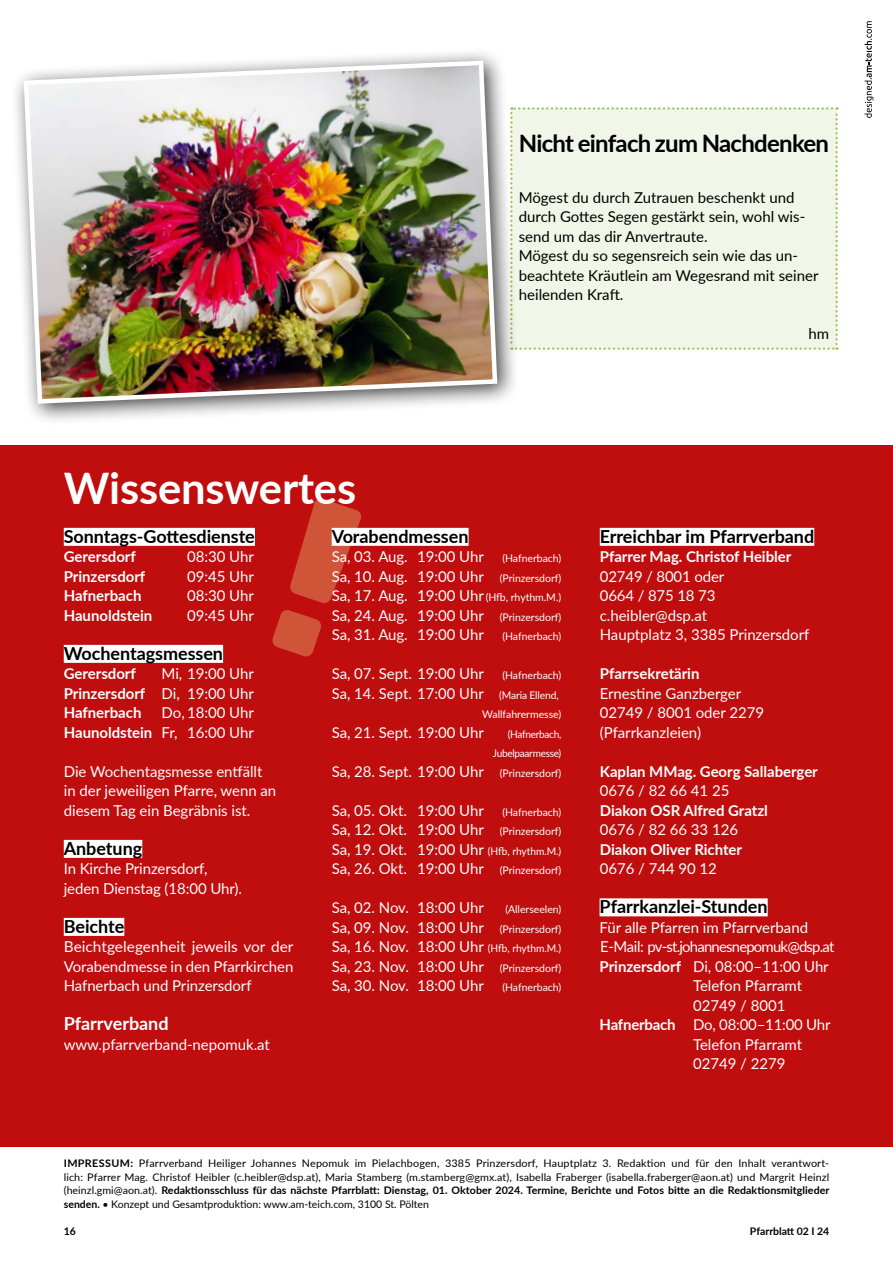
<style>
.page{position:relative;width:893px;height:1263px;background:#fff}
.page>*{position:absolute;margin:0;border:0;box-sizing:border-box;transform-origin:0 0}
.t1{font:700 43.5px "Lato";letter-spacing:-.005em;color:#fff}
.t2{font:700 24px "Lato";letter-spacing:-.03em;color:#000}
.t3{font:700 18px "Lato";letter-spacing:-.005em;color:#000}
.t4{font:700 18px "Lato";letter-spacing:-.005em;color:#fff}
.t5{font:15px/19.5px "Lato";letter-spacing:-.005em;color:#fff;text-align:justify}
.t6{font:15px/19.5px "Lato";color:#000}
.t7{font:700 15px "Lato";letter-spacing:-.005em;color:#fff}
.t8{font:15px "Lato";letter-spacing:-.055em;color:#fff}
.t9{font:10.5px/13.5px "Lato";color:#000;text-align:justify}
.t10{font:10.5px "Lato";letter-spacing:-.005em;color:#fff}
.t11{font:10.5px/19.5px "Lato";letter-spacing:-.025em;color:#fff;text-align:right;scale:.96 1}
.t12{font:700 10.5px "Lato";letter-spacing:-.005em;color:#000}
.s1{font-size:10.5px}
.s2{font-weight:700}
</style>
<div class="page">
<svg style="left:864px;top:21px;width:9px;height:97px"></svg>
<div style="left:0;top:445px;width:893px;height:702px;background:#c00d0e"></div>
<svg style="left:272px;top:498px;width:89px;height:159px"></svg>
<div style="left:64px;top:528px;width:191px;height:18px;background:#fff"></div>
<div style="left:64px;top:645px;width:159px;height:18px;background:#fff"></div>
<div style="left:64px;top:840px;width:78px;height:18px;background:#fff"></div>
<div style="left:64px;top:918px;width:60px;height:18px;background:#fff"></div>
<div style="left:332px;top:528px;width:137px;height:18px;background:#fff"></div>
<div style="left:600px;top:528px;width:214px;height:18px;background:#fff"></div>
<div style="left:600px;top:898px;width:168px;height:18px;background:#fff"></div>
<div style="left:520px;top:107px;width:318px;height:243px;background:#f1f6e8"></div>
<div style="left:11px;top:48px;width:509px;height:378px;background:#000;opacity:.75"></div>
<img style="left:21px;top:58px;width:479px;height:348px">
<h2 class="t2" style="left:519px;top:126px;width:312px">Nicht einfach zum Nachdenken</h2>
<p class="t6" style="left:519px;top:187px;width:301px">Mögest du durch Zutrauen beschenkt und durch Gottes Segen gestärkt sein, wohl wis&shy;send um das dir Anvertraute.<br>Mögest du so segensreich sein wie das un&shy;beachtete Kräutlein am Wegesrand mit seiner heilenden Kraft.</p>
<p class="t6" style="left:808px;top:323px;width:22px">hm</p>
<h1 class="t1" style="left:64px;top:456px;width:294px">Wissenswertes</h1>
<p class="t3" style="left:64px;top:523px;width:193px">Sonntags-Gottesdienste</p>
<p class="t7" style="left:64px;top:546px;width:74px">Gerersdorf</p>
<p class="t5" style="left:187px;top:546px;width:68px">08:30 Uhr</p>
<p class="t7" style="left:64px;top:565px;width:83px">Prinzersdorf</p>
<p class="t5" style="left:187px;top:566px;width:68px">09:45 Uhr</p>
<p class="t7" style="left:64px;top:585px;width:79px">Hafnerbach</p>
<p class="t5" style="left:187px;top:585px;width:68px">08:30 Uhr</p>
<p class="t7" style="left:64px;top:604px;width:90px">Haunoldstein</p>
<p class="t5" style="left:187px;top:605px;width:68px">09:45 Uhr</p>
<p class="t3" style="left:64px;top:640px;width:161px">Wochentagsmessen</p>
<p class="t7" style="left:64px;top:663px;width:74px">Gerersdorf</p>
<p class="t3" style="left:332px;top:523px;width:138px">Vorabendmessen</p>
<p class="t5" style="left:332px;top:546px;width:231px">Sa, 03. Aug. 19:00 Uhr <span class="s1">(Hafnerbach)<br></span>Sa, 10. Aug. 19:00 Uhr <span class="s1">(Prinzersdorf)<br></span>Sa, 17. Aug. 19:00 Uhr <span class="s1">(Hfb, rhythm.M.)<br></span>Sa, 24. Aug. 19:00 Uhr <span class="s1">(Prinzersdorf)<br></span>Sa, 31. Aug. 19:00 Uhr <span class="s1">(Hafnerbach)</span></p>
<p class="t5" style="left:332px;top:663px;width:231px">Sa, 07. Sept. 19:00 Uhr <span class="s1">(Hafnerbach)<br></span>Sa, 14. Sept. 17:00 Uhr <span class="s1">(Maria Ellend,</span></p>
<p class="t10" style="left:482px;top:707px;width:81px">Wallfahrermesse)</p>
<p class="t5" style="left:332px;top:722px;width:154px">Sa, 21. Sept. 19:00 Uhr</p>
<p class="t11" style="left:493px;top:724px;width:73px">(Hafnerbach,<br>Jubelpaarmesse)</p>
<p class="t5" style="left:332px;top:761px;width:231px">Sa, 28. Sept. 19:00 Uhr <span class="s1">(Prinzersdorf)</span></p>
<p class="t5" style="left:332px;top:800px;width:231px">Sa, 05. Okt. 19:00 Uhr <span class="s1">(Hafnerbach)<br></span>Sa, 12. Okt. 19:00 Uhr <span class="s1">(Prinzersdorf)<br></span>Sa, 19. Okt. 19:00 Uhr <span class="s1">(Hfb, rhythm.M.)<br></span>Sa, 26. Okt. 19:00 Uhr <span class="s1">(Prinzersdorf)</span></p>
<p class="t5" style="left:332px;top:897px;width:154px">Sa, 02. Nov. 18:00 Uhr</p>
<p class="t10" style="left:505px;top:902px;width:57px">(Allerseelen)</p>
<p class="t5" style="left:332px;top:917px;width:231px">Sa, 09. Nov. 18:00 Uhr <span class="s1">(Prinzersdorf)<br></span>Sa, 16. Nov. 18:00 Uhr <span class="s1">(Hfb, rhythm.M.)<br></span>Sa, 23. Nov. 18:00 Uhr <span class="s1">(Prinzersdorf)<br></span>Sa, 30. Nov. 18:00 Uhr <span class="s1">(Hafnerbach)</span></p>
<p class="t5" style="left:64px;top:663px;width:192px;text-indent:98px">Mi, 19:00 Uhr <span class="s2">Prinzersdorf</span> Di, 19:00 Uhr <span class="s2">Hafnerbach</span></p>
<p class="t5" style="left:64px;top:702px;width:192px;text-align:right">Do, 18:00 Uhr<br><span class="s2">Haunoldstein</span> Fr, 16:00 Uhr</p>
<p class="t5" style="left:64px;top:761px;width:214px;text-align:left">Die Wochentagsmesse entfällt in der jeweiligen Pfarre, wenn an diesem Tag ein Begräbnis ist.</p>
<p class="t3" style="left:64px;top:835px;width:80px">Anbetung</p>
<p class="t5" style="left:64px;top:858px;width:180px">In Kirche Prinzersdorf, jeden Dienstag (18:00 Uhr).</p>
<p class="t3" style="left:64px;top:913px;width:62px">Beichte</p>
<p class="t5" style="left:64px;top:936px;width:231px">Beichtgelegenheit jeweils vor der Vorabendmesse in den Pfarrkirchen Hafnerbach und Prinzersdorf</p>
<p class="t4" style="left:64px;top:1010px;width:106px">Pfarrverband</p>
<p class="t5" style="left:64px;top:1034px;width:208px">www.pfarrverband-nepomuk.at</p>
<p class="t3" style="left:600px;top:523px;width:216px">Erreichbar im Pfarrverband</p>
<p class="t7" style="left:600px;top:546px;width:193px">Pfarrer Mag. Christof Heibler</p>
<p class="t5" style="left:600px;top:566px;width:211px;text-align:left">02749 / 8001 oder<br>0664 / 875 18 73 c.heibler@dsp.at<br>Hauptplatz 3, 3385 Prinzersdorf</p>
<p class="t7" style="left:600px;top:663px;width:101px">Pfarrsekretärin</p>
<p class="t5" style="left:600px;top:683px;width:166px;text-align:left">Ernestine Ganzberger<br>02749 / 8001 oder 2279 (Pfarrkanzleien)</p>
<p class="t7" style="left:600px;top:760px;width:220px">Kaplan MMag. Georg Sallaberger</p>
<p class="t5" style="left:600px;top:780px;width:131px">0676 / 82 66 41 25</p>
<p class="t7" style="left:600px;top:799px;width:170px">Diakon OSR Alfred Gratzl</p>
<p class="t5" style="left:600px;top:819px;width:140px">0676 / 82 66 33 126</p>
<p class="t7" style="left:600px;top:838px;width:144px">Diakon Oliver Richter</p>
<p class="t5" style="left:600px;top:858px;width:119px">0676 / 744 90 12</p>
<p class="t3" style="left:600px;top:893px;width:170px">Pfarrkanzlei-Stunden</p>
<p class="t5" style="left:600px;top:917px;width:210px">Für alle Pfarren im Pfarrverband</p>
<p class="t8" style="left:600px;top:936px;width:236px">E-Mail: pv-st.johannesnepomuk@dsp.at</p>
<p class="t5" style="left:600px;top:956px;width:231px"><span class="s2">Prinzersdorf</span> Di, 08:00–11:00 Uhr</p>
<p class="t5" style="left:693px;top:975px;width:110px">Telefon Pfarramt</p>
<p class="t5" style="left:693px;top:995px;width:94px">02749 / 8001</p>
<p class="t5" style="left:600px;top:1014px;width:232px"><span class="s2">Hafnerbach</span> Do, 08:00–11:00 Uhr</p>
<p class="t5" style="left:693px;top:1034px;width:110px">Telefon Pfarramt</p>
<p class="t5" style="left:693px;top:1053px;width:94px">02749 / 2279</p>
<p class="t9" style="left:64px;top:1156px;width:767px"><span class="s2">IMPRESSUM:</span> Pfarrverband Heiliger Johannes Nepomuk im Pielachbogen, 3385 Prinzersdorf, Hauptplatz 3. Redaktion und für den Inhalt verantwort&shy;lich: Pfarrer Mag. Christof Heibler (c.heibler@dsp.at), Maria Stamberg (m.stamberg@gmx.at), Isabella Fraberger (isabella.fraberger@aon.at) und Margrit Heinzl (heinzl.gmi@aon.at). <span class="s2">Redaktionsschluss für das nächste Pfarrblatt: Dienstag, 01. Oktober 2024. Termine, Berichte und Fotos bitte an die Redaktionsmitglieder senden.</span> • Konzept und Gesamtproduktion: www.am-teich.com, 3100 St. Pölten</p>
<p class="t12" style="left:64px;top:1224px;width:14px">16</p>
<p class="t12" style="left:750px;top:1224px;width:81px">Pfarrblatt 02 I 24</p>
</div>
